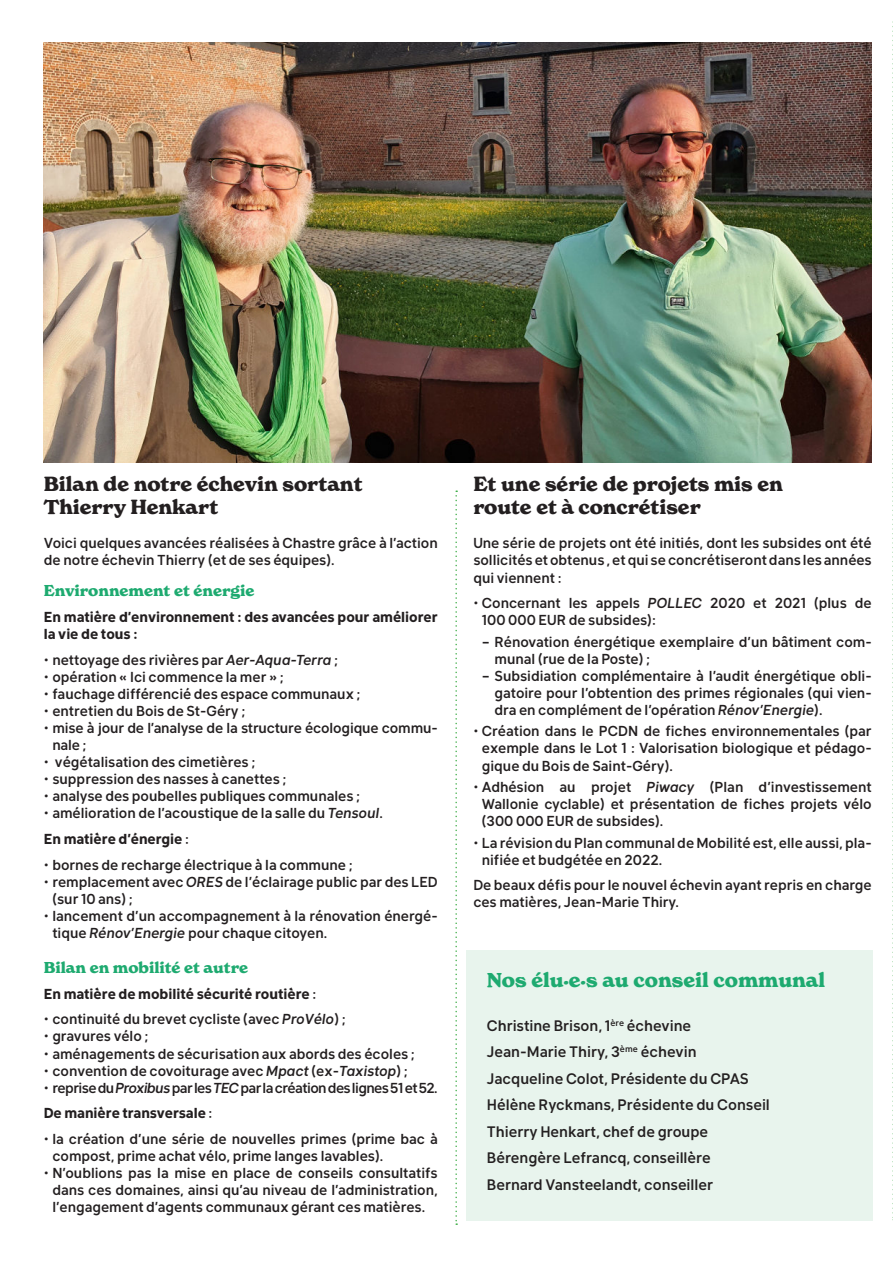
<style>
.page{position:relative;width:893px;height:1263px;background:#fff}
.page>*{position:absolute;margin:0;border:0;box-sizing:border-box;transform-origin:0 0}
.eC_Titre2{font:700 19.5px/22.5px "New Spirit";color:#231f20}
.eC_Titre2-2{font:700 19.5px "New Spirit";color:#1eaa70}
.eC_Body{font:500 15px "Klima";color:#231f20}
.eC_Intertitres1{font:700 15px "New Spirit";color:#1eaa70}
.eC_Body-2{font:500 14.25px/17.1px "Klima";color:#231f20}
.eC_Body-3{font:700 14.25px/17.1px "Klima";color:#231f20}
.eC_Body-4{font:500 14.25px "Klima";letter-spacing:-.035em;color:#231f20}
.s1{font-style:italic}
.s2{font-weight:500}
</style>
<div class="page">
<svg style="left:455px;top:490px;width:2px;height:735px"></svg>
<svg style="left:892px;top:21px;width:1px;height:1199px"></svg>
<img style="left:44px;top:43px;width:828px;height:419px">
<div style="left:466px;top:950px;width:407px;height:270px;background:#e8f4ed"></div>
<p class="eC_Titre2" style="left:44px;top:473px;width:320px">Bilan de notre échevin sortant<br>Thierry Henkart</p>
<p class="eC_Body-2" style="left:44px;top:533px;width:395px">Voici quelques avancées réalisées à Chastre grâce à l’action de notre échevin Thierry (et de ses équipes).</p>
<p class="eC_Intertitres1" style="left:44px;top:582px;width:212px">Environnement et énergie</p>
<p class="eC_Body-3" style="left:44px;top:606px;width:395px">En matière d’environnement : des avancées pour améliorer la vie de tous :</p>
<p class="eC_Body-2" style="left:44px;top:649px;width:296px">• nettoyage des rivières par <span class="s1">Aer-Aqua-Terra</span> ;</p>
<p class="eC_Body-2" style="left:44px;top:666px;width:241px">• opération « Ici commence la mer » ;</p>
<p class="eC_Body-2" style="left:44px;top:683px;width:318px">• fauchage différencié des espace communaux ;</p>
<p class="eC_Body-2" style="left:44px;top:701px;width:203px">• entretien du Bois de St-Géry ;</p>
<p class="eC_Body-2" style="left:52px;top:718px;width:387px;text-indent:-9px">• mise à jour de l’analyse de la structure écologique commu&shy;nale ;</p>
<p class="eC_Body-2" style="left:44px;top:752px;width:213px">• végétalisation des cimetières ;</p>
<p class="eC_Body-2" style="left:44px;top:769px;width:244px">• suppression des nasses à canettes ;</p>
<p class="eC_Body-2" style="left:44px;top:786px;width:318px">• analyse des poubelles publiques communales ;</p>
<p class="eC_Body-2" style="left:44px;top:803px;width:341px">• amélioration de l’acoustique de la salle du <span class="s1">Tensoul</span>.</p>
<p class="eC_Body-3" style="left:44px;top:829px;width:147px">En matière d’énergie <span class="s2">:</span></p>
<p class="eC_Body-2" style="left:44px;top:854px;width:310px">• bornes de recharge électrique à la commune ;</p>
<p class="eC_Body-2" style="left:52px;top:871px;width:387px;text-indent:-9px">• remplacement avec <span class="s1">ORES</span> de l’éclairage public par des LED (sur 10 ans) ;</p>
<p class="eC_Body-2" style="left:52px;top:906px;width:387px;text-indent:-9px">• lancement d’un accompagnement à la rénovation énergé&shy;tique <span class="s1">Rénov’Energie</span> pour chaque citoyen.</p>
<p class="eC_Intertitres1" style="left:44px;top:958px;width:206px">Bilan en mobilité et autre</p>
<p class="eC_Body-3" style="left:44px;top:983px;width:274px">En matière de mobilité sécurité routière <span class="s2">:</span></p>
<p class="eC_Body-2" style="left:44px;top:1009px;width:303px">• continuité du brevet cycliste (avec <span class="s1">ProVélo</span>) ;</p>
<p class="eC_Body-2" style="left:44px;top:1026px;width:106px">• gravures vélo ;</p>
<p class="eC_Body-2" style="left:44px;top:1043px;width:372px">• aménagements de sécurisation aux abords des écoles ;</p>
<p class="eC_Body-2" style="left:44px;top:1060px;width:365px">• convention de covoiturage avec <span class="s1">Mpact</span> (ex-<span class="s1">Taxistop</span>) ;</p>
<p class="eC_Body-4" style="left:44px;top:1075px;width:395px">• reprise du <span class="s1">Proxibus</span> par les <span class="s1">TEC</span> par la création des lignes 51 et 52.</p>
<p class="eC_Body-3" style="left:44px;top:1103px;width:170px">De manière transversale <span class="s2">:</span></p>
<p class="eC_Body-2" style="left:52px;top:1129px;width:387px;text-indent:-9px">• la création d’une série de nouvelles primes (prime bac à compost, prime achat vélo, prime langes lavables).</p>
<p class="eC_Body-2" style="left:44px;top:1163px;width:395px;text-align:center">• N’oublions pas la mise en place de conseils consultatifs dans ces domaines, ainsi qu’au niveau de l’administration, l’engagement d’agents communaux gérant ces matières.</p>
<p class="eC_Titre2" style="left:473px;top:473px;width:311px">Et une série de projets mis en route et à concrétiser</p>
<p class="eC_Body-2" style="left:473px;top:533px;width:400px;text-align:justify">Une série de projets ont été initiés, dont les subsides ont été sollicités et obtenus , et qui se concrétiseront dans les années qui viennent :</p>
<p class="eC_Body-2" style="left:482px;top:593px;width:391px;text-indent:-9px">• Concernant les appels <span class="s1">POLLEC</span> 2020 et 2021 (plus de<br>100 000 EUR de subsides):</p>
<p class="eC_Body-2" style="left:495px;top:631px;width:379px;text-indent:-13px">– Rénovation énergétique exemplaire d’un bâtiment com&shy;munal (rue de la Poste) ;</p>
<p class="eC_Body-2" style="left:495px;top:666px;width:379px;text-align:justify;text-indent:-13px">– Subsidiation complémentaire à l’audit énergétique obli&shy;gatoire pour l’obtention des primes régionales (qui vien&shy;dra en complément de l’opération <span class="s1">Rénov’Energie</span>).</p>
<p class="eC_Body-2" style="left:482px;top:721px;width:391px;text-align:justify;text-indent:-9px">• Création dans le PCDN de fiches environnementales (par exemple dans le Lot 1 : Valorisation biologique et pédago&shy;gique du Bois de Saint-Géry).</p>
<p class="eC_Body-2" style="left:482px;top:777px;width:391px;text-align:justify;text-indent:-9px">• Adhésion au projet <span class="s1">Piwacy</span> (Plan d’investissement Wallonie cyclable) et présentation de fiches projets vélo (300 000 EUR de subsides).</p>
<p class="eC_Body-2" style="left:482px;top:832px;width:391px;text-indent:-9px">• La révision du Plan communal de Mobilité est, elle aussi, pla&shy;nifiée et budgétée en 2022.</p>
<p class="eC_Body-2" style="left:473px;top:875px;width:400px">De beaux défis pour le nouvel échevin ayant repris en charge ces matières, Jean-Marie Thiry.</p>
<p class="eC_Titre2-2" style="left:487px;top:968px;width:340px">Nos élu·e·s au conseil communal</p>
<p class="eC_Body" style="left:487px;top:1012px;width:206px">Christine Brison, 1<sup>ère</sup> échevine</p>
<p class="eC_Body" style="left:487px;top:1039px;width:211px">Jean-Marie Thiry, 3<sup>ème</sup> échevin</p>
<p class="eC_Body" style="left:487px;top:1065px;width:263px">Jacqueline Colot, Présidente du CPAS</p>
<p class="eC_Body" style="left:487px;top:1092px;width:285px">Hélène Ryckmans, Présidente du Conseil</p>
<p class="eC_Body" style="left:487px;top:1118px;width:223px">Thierry Henkart, chef de groupe</p>
<p class="eC_Body" style="left:487px;top:1145px;width:225px">Bérengère Lefrancq, conseillère</p>
<p class="eC_Body" style="left:487px;top:1171px;width:228px">Bernard Vansteelandt, conseiller</p>
</div>
